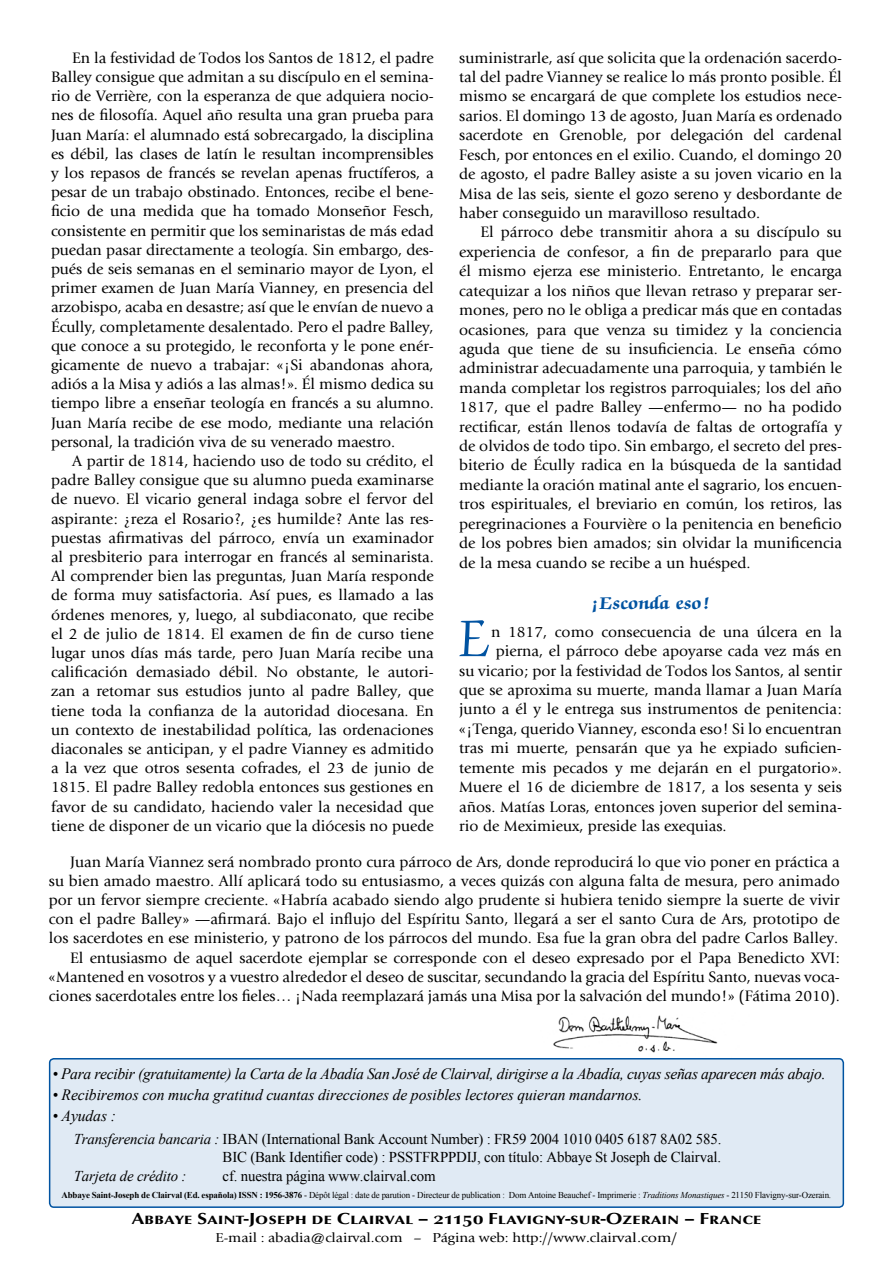
<style>
.page{position:relative;width:893px;height:1263px;background:#fff}
.page>*{position:absolute;margin:0;border:0;box-sizing:border-box;transform-origin:0 0}
.t1{font:59.4px "Zapf Chancery Std";color:#0053a1;scale:.91 1}
.t2{font:700 19.5px "Zapf Chancery Std";letter-spacing:.015em;color:#0053a1}
.t3{font:700 16.5px "Opus Sm Caps";letter-spacing:-.005em;color:#000;scale:1.2 1}
.t4{font:15.75px/19.2px "Giovanni";color:#000;text-align:justify}
.t5{font:italic 15.75px "Times New Roman";letter-spacing:-.02em;color:#000}
.t6{font:15px/18.6px "Times New Roman";letter-spacing:-.01em;color:#000;text-align:right}
.t7{font:italic 15px "Times New Roman";letter-spacing:-.01em;color:#000}
.t8{font:13.5px "Giovanni";letter-spacing:-.005em;color:#000;scale:1.1 1}
.t9{font:9px "Times New Roman";letter-spacing:-.015em;color:#000}
.s1{font-style:italic}
.s2{font-weight:700}
</style>
<div class="page">
<img style="left:553px;top:1015px;width:165px;height:38px">
<div style="left:50px;top:1059px;width:793px;height:148px;background:#e0eaf4;border-radius:4px"></div>
<div style="left:49px;top:1058px;width:795px;height:150px;border:2px solid #0053a1;border-radius:4px"></div>
<p class="t4" style="left:51px;top:48px;width:384px;text-indent:21px">En la festividad de Todos los Santos de 1812, el padre Balley consigue que admitan a su discípulo en el semina&shy;rio de Verrière, con la esperanza de que adquiera nocio&shy;nes de filosofía. Aquel año resulta una gran prueba para Juan María: el alumnado está sobrecargado, la disciplina es débil, las clases de latín le resultan incomprensibles y los repasos de francés se revelan apenas fructíferos, a pesar de un trabajo obstinado. Entonces, recibe el bene&shy;ficio de una medida que ha tomado Monseñor Fesch, consistente en permitir que los seminaristas de más edad puedan pasar directamente a teología. Sin embargo, des&shy;pués de seis semanas en el seminario mayor de Lyon, el primer examen de Juan María Vianney, en presencia del arzobispo, acaba en desastre; así que le envían de nuevo a Écully, completamente desalentado. Pero el padre Balley, que conoce a su protegido, le reconforta y le pone enér&shy;gicamente de nuevo a trabajar: «¡Si abandonas ahora, adiós a la Misa y adiós a las almas!». Él mismo dedica su tiempo libre a enseñar teología en francés a su alumno.<br>Juan María recibe de ese modo, mediante una relación personal, la tradición viva de su venerado maestro.</p>
<p class="t4" style="left:51px;top:451px;width:384px;text-indent:21px">A partir de 1814, haciendo uso de todo su crédito, el padre Balley consigue que su alumno pueda examinarse de nuevo. El vicario general indaga sobre el fervor del aspirante: ¿reza el Rosario?, ¿es humilde? Ante las res&shy;puestas afirmativas del párroco, envía un examinador al presbiterio para interrogar en francés al seminarista.<br>Al comprender bien las preguntas, Juan María responde de forma muy satisfactoria. Así pues, es llamado a las órdenes menores, y, luego, al subdiaconato, que recibe el 2 de julio de 1814. El examen de fin de curso tiene lugar unos días más tarde, pero Juan María recibe una calificación demasiado débil. No obstante, le autori&shy;zan a retomar sus estudios junto al padre Balley, que tiene toda la confianza de la autoridad diocesana. En un contexto de inestabilidad política, las ordenaciones diaconales se anticipan, y el padre Vianney es admitido a la vez que otros sesenta cofrades, el 23 de junio de 1815. El padre Balley redobla entonces sus gestiones en favor de su candidato, haciendo valer la necesidad que tiene de disponer de un vicario que la diócesis no puede</p>
<p class="t4" style="left:459px;top:48px;width:384px">suministrarle, así que solicita que la ordenación sacerdo&shy;tal del padre Vianney se realice lo más pronto posible. Él mismo se encargará de que complete los estudios nece&shy;sarios. El domingo 13 de agosto, Juan María es ordenado sacerdote en Grenoble, por delegación del cardenal Fesch, por entonces en el exilio. Cuando, el domingo 20 de agosto, el padre Balley asiste a su joven vicario en la Misa de las seis, siente el gozo sereno y desbordante de haber conseguido un maravilloso resultado.</p>
<p class="t4" style="left:459px;top:223px;width:384px;text-indent:21px">El párroco debe transmitir ahora a su discípulo su experiencia de confesor, a fin de prepararlo para que él mismo ejerza ese ministerio. Entretanto, le encarga catequizar a los niños que llevan retraso y preparar ser&shy;mones, pero no le obliga a predicar más que en contadas ocasiones, para que venza su timidez y la conciencia aguda que tiene de su insuficiencia. Le enseña cómo administrar adecuadamente una parroquia, y también le manda completar los registros parroquiales; los del año 1817, que el padre Balley —enfermo— no ha podido rectificar, están llenos todavía de faltas de ortografía y de olvidos de todo tipo. Sin embargo, el secreto del pres&shy;biterio de Écully radica en la búsqueda de la santidad mediante la oración matinal ante el sagrario, los encuen&shy;tros espirituales, el breviario en común, los retiros, las peregrinaciones a Fourvière o la penitencia en beneficio de los pobres bien amados; sin olvidar la munificencia de la mesa cuando se recibe a un huésped.</p>
<p class="t2" style="left:592px;top:593px;width:119px">¡Esconda eso!</p>
<h1 class="t1" style="left:459px;top:608px;width:34px">E</h1>
<p class="t4" style="left:491px;top:622px;width:352px">n 1817, como consecuencia de una úlcera en la</p>
<p class="t4" style="left:496px;top:641px;width:348px">pierna, el párroco debe apoyarse cada vez más en</p>
<p class="t4" style="left:459px;top:661px;width:384px">su vicario; por la festividad de Todos los Santos, al sentir</p>
<p class="t4" style="left:459px;top:680px;width:384px">que se aproxima su muerte, manda llamar a Juan María</p>
<p class="t4" style="left:459px;top:700px;width:384px">junto a él y le entrega sus instrumentos de penitencia:</p>
<p class="t4" style="left:459px;top:719px;width:384px">«¡Tenga, querido Vianney, esconda eso! Si lo encuentran</p>
<p class="t4" style="left:459px;top:739px;width:384px">tras mi muerte, pensarán que ya he expiado suficien-</p>
<p class="t4" style="left:459px;top:758px;width:384px">temente mis pecados y me dejarán en el purgatorio».</p>
<p class="t4" style="left:459px;top:777px;width:384px">Muere el 16 de diciembre de 1817, a los sesenta y seis</p>
<p class="t4" style="left:459px;top:797px;width:384px">años. Matías Loras, entonces joven superior del semina-</p>
<p class="t4" style="left:459px;top:816px;width:269px">rio de Meximieux, preside las exequias.</p>
<p class="t4" style="left:49px;top:852px;width:792px;text-align:right">Juan María Viannez será nombrado pronto cura párroco de Ars, donde reproducirá lo que vio poner en práctica a<br>su bien amado maestro. Allí aplicará todo su entusiasmo, a veces quizás con alguna falta de mesura, pero animado por un fervor siempre creciente. «Habría acabado siendo algo prudente si hubiera tenido siempre la suerte de vivir con el padre Balley» —afirmará. Bajo el influjo del Espíritu Santo, llegará a ser el santo Cura de Ars, prototipo de los sacerdotes en ese ministerio, y patrono de los párrocos del mundo. Esa fue la gran obra del padre Carlos Balley.<br>El entusiasmo de aquel sacerdote ejemplar se corresponde con el deseo expresado por el Papa Benedicto XVI: «Mantened en vosotros y a vuestro alrededor el deseo de suscitar, secundando la gracia del Espíritu Santo, nuevas voca&shy;ciones sacerdotales entre los fieles… ¡Nada reemplazará jamás una Misa por la salvación del mundo!» (Fátima 2010).</p>
<p class="t5" style="left:53px;top:1063px;width:775px">• Para recibir (gratuitamente) la Carta de la Abadía San José de Clairval, dirigirse a la Abadía, cuyas señas aparecen más abajo.</p>
<p class="t5" style="left:53px;top:1084px;width:591px">• Recibiremos con mucha gratitud cuantas direcciones de posibles lectores quieran mandarnos.</p>
<p class="t5" style="left:53px;top:1105px;width:65px">• Ayudas :</p>
<p class="t6" style="left:74px;top:1129px;width:649px"><span class="s1">Transferencia bancaria :</span> IBAN (International Bank Account Number) : FR59 2004 1010 0405 6187 8A02 585.<br>BIC (Bank Identifier code) : PSSTFRPPDIJ, con título: Abbaye St Joseph de Clairval.</p>
<p class="t7" style="left:74px;top:1166px;width:114px">Tarjeta de crédito :</p>
<p class="t6" style="left:223px;top:1166px;width:215px">cf. nuestra página www.clairval.com</p>
<p class="t9" style="left:61px;top:1188px;width:771px"><span class="s2">Abbaye Saint-Joseph de Clairval (Ed. española) ISSN : 1956-3876</span> - Dépôt légal : date de parution - Directeur de publication : Dom Antoine Beauchef - Imprimerie : <span class="s1">Traditions Monastiques</span> - 21150 Flavigny-sur-Ozerain.</p>
<p class="t3" style="left:131px;top:1209px;width:527px">Abbaye Saint-Joseph de Clairval – 21150 Flavigny-sur-Ozerain – France</p>
<p class="t8" style="left:216px;top:1229px;width:421px">E-mail : abadia@clairval.com – Página web: http://www.clairval.com/</p>
</div>
